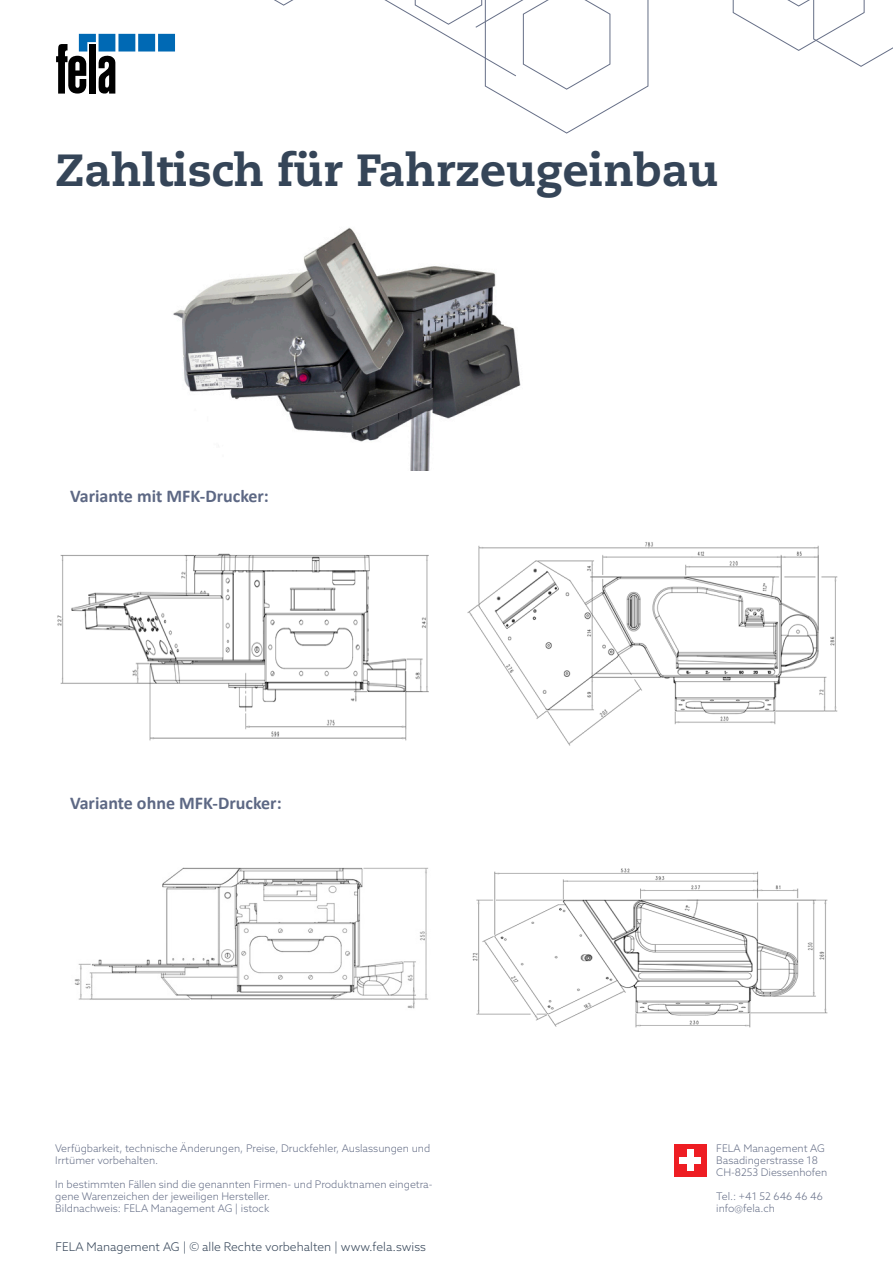
<style>
.page{position:relative;width:893px;height:1263px;background:#fff}
.page>*{position:absolute;margin:0;border:0;box-sizing:border-box;transform-origin:0 0}
.t1{font:800 45px "Caecilia LT Pro 85";color:#354558}
.t2{font:700 18px "Calibri";color:#5d6884}
.t3{font:300 12px "Azo Sans";color:#354558}
.t4{font:300 10.5px/12px "Azo Sans";color:#666f87}
</style>
<div class="page">
<svg style="left:274px;top:0;width:619px;height:133px"></svg>
<div style="left:674px;top:1144px;width:32px;height:33px;background:#ee1d23"></div>
<div style="left:687px;top:1149px;width:6px;height:22px;background:#fff"></div>
<div style="left:679px;top:1157px;width:22px;height:7px;background:#fff"></div>
<img style="left:173px;top:227px;width:348px;height:243px">
<img style="left:467px;top:542px;width:370px;height:204px">
<img style="left:57px;top:553px;width:372px;height:188px">
<img style="left:74px;top:867px;width:354px;height:142px">
<img style="left:472px;top:868px;width:356px;height:160px">
<div style="left:118px;top:34px;width:17px;height:18px;background:#0069b4"></div>
<div style="left:138px;top:34px;width:17px;height:18px;background:#0069b4"></div>
<div style="left:158px;top:34px;width:17px;height:18px;background:#0069b4"></div>
<svg style="left:56px;top:34px;width:59px;height:60px"></svg>
<div style="left:99px;top:34px;width:16px;height:18px;background:#0069b4"></div>
<p class="t1" style="left:55px;top:140px;width:665px">Zahltisch für Fahrzeugeinbau</p>
<p class="t2" style="left:70px;top:483px;width:200px">Variante mit MFK-Drucker:</p>
<p class="t2" style="left:70px;top:790px;width:213px">Variante ohne MFK-Drucker:</p>
<p class="t4" style="left:55px;top:1142px;width:377px">Verfügbarkeit, technische Änderungen, Preise, Druckfehler, Auslassungen und<br>Irrtümer vorbehalten.</p>
<p class="t4" style="left:55px;top:1178px;width:379px">In bestimmten Fällen sind die genannten Firmen- und Produktnamen eingetra&shy;gene Warenzeichen der jeweiligen Hersteller.<br>Bildnachweis: FELA Management AG | istock</p>
<p class="t3" style="left:56px;top:1239px;width:372px">FELA Management AG | © alle Rechte vorbehalten | www.fela.swiss</p>
<p class="t4" style="left:716px;top:1142px;width:113px">FELA Management AG<br>Basadingerstrasse 18<br>CH-8253 Diessenhofen</p>
<p class="t4" style="left:716px;top:1190px;width:108px">Tel.: +41 52 646 46 46 info@fela.ch</p>
</div>
